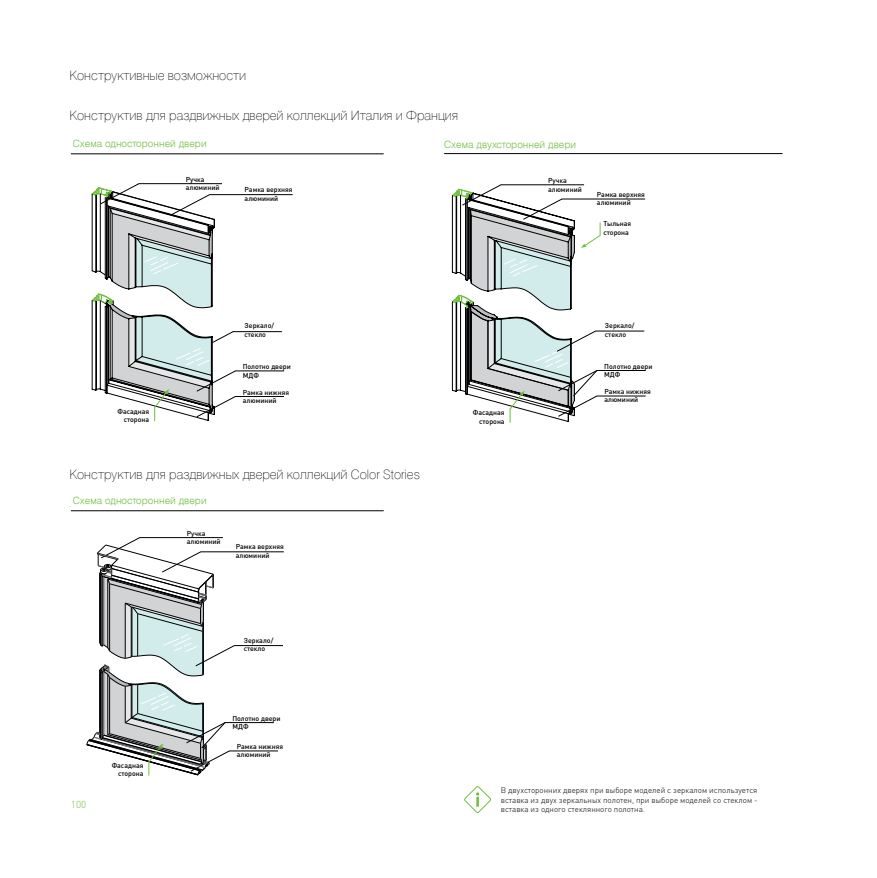
<style>
.page{position:relative;width:877px;height:878px;background:#fff}
.page>*{position:absolute;margin:0;border:0;box-sizing:border-box;transform-origin:0 0}
.t1{font:100 13px "Helios";color:#000}
.t2{font:300 10px "Helios";color:#72bf44}
.t3{font:300 10px "DIN Cyr";color:#72bf44}
.t4{font:300 8px/9.6px "DIN Cyr";color:#000;text-align:justify}
.t5{font:500 7px/8.4px "DIN Cyr";color:#000}
</style>
<div class="page">
<hr style="left:71px;top:154px;width:313px;height:1px;background:#000">
<hr style="left:71px;top:510px;width:313px;height:1px;background:#000">
<hr style="left:444px;top:153px;width:338px;height:1px;background:#000">
<hr style="left:595px;top:331px;width:49px;height:1px;background:#000">
<hr style="left:596px;top:370px;width:49px;height:1px;background:#000">
<hr style="left:596px;top:396px;width:49px;height:1px;background:#000">
<hr style="left:229px;top:751px;width:49px;height:1px;background:#000">
<hr style="left:233px;top:331px;width:49px;height:1px;background:#000">
<hr style="left:209px;top:194px;width:84px;height:1px;background:#000">
<hr style="left:561px;top:199px;width:84px;height:1px;background:#000">
<hr style="left:200px;top:551px;width:84px;height:1px;background:#000">
<hr style="left:235px;top:396px;width:49px;height:1px;background:#000">
<svg style="left:92px;top:183px;width:144px;height:238px"></svg>
<hr style="left:235px;top:371px;width:49px;height:1px;background:#000">
<svg style="left:452px;top:184px;width:149px;height:239px"></svg>
<hr style="left:234px;top:645px;width:49px;height:1px;background:#000">
<hr style="left:225px;top:722px;width:49px;height:1px;background:#000">
<svg style="left:86px;top:537px;width:149px;height:238px"></svg>
<svg style="left:464px;top:786px;width:28px;height:27px"></svg>
<h1 class="t1" style="left:70px;top:68px;width:178px">Конструктивные возможности</h1>
<h1 class="t1" style="left:70px;top:107px;width:390px">Конструктив для раздвижных дверей коллекций Италия и Франция</h1>
<h2 class="t2" style="left:73px;top:138px;width:135px">Схема односторонней двери</h2>
<p class="t5" style="left:186px;top:175px;width:35px">Ручка алюминий</p>
<h2 class="t2" style="left:444px;top:138px;width:133px">Схема двухсторонней двери</h2>
<p class="t5" style="left:548px;top:176px;width:35px">Ручка алюминий</p>
<p class="t5" style="left:245px;top:185px;width:50px">Рамка верхняя алюминий</p>
<p class="t5" style="left:597px;top:190px;width:50px">Рамка верхняя алюминий</p>
<p class="t5" style="left:603px;top:220px;width:29px">Тыльная сторона</p>
<p class="t5" style="left:117px;top:407px;width:33px;text-align:right">Фасадная сторона</p>
<p class="t5" style="left:245px;top:322px;width:31px">Зеркало/ стекло</p>
<p class="t5" style="left:243px;top:362px;width:50px">Полотно двери<br>МДФ</p>
<p class="t5" style="left:243px;top:388px;width:48px">Рамка нижняя алюминий</p>
<p class="t5" style="left:473px;top:408px;width:33px;text-align:right">Фасадная сторона</p>
<p class="t5" style="left:605px;top:322px;width:31px">Зеркало/ стекло</p>
<p class="t5" style="left:604px;top:362px;width:50px">Полотно двери<br>МДФ</p>
<p class="t5" style="left:604px;top:387px;width:48px">Рамка нижняя алюминий</p>
<h1 class="t1" style="left:70px;top:467px;width:352px">Конструктив для раздвижных дверей коллекций Color Stories</h1>
<h2 class="t2" style="left:73px;top:495px;width:135px">Схема односторонней двери</h2>
<p class="t5" style="left:187px;top:529px;width:35px">Ручка алюминий</p>
<p class="t5" style="left:236px;top:542px;width:50px">Рамка верхняя алюминий</p>
<h2 class="t3" style="left:71px;top:798px;width:17px">100</h2>
<p class="t5" style="left:112px;top:761px;width:33px;text-align:right">Фасадная сторона</p>
<p class="t5" style="left:244px;top:636px;width:31px">Зеркало/ стекло</p>
<p class="t5" style="left:232px;top:714px;width:50px">Полотно двери<br>МДФ</p>
<p class="t5" style="left:237px;top:742px;width:48px">Рамка нижняя алюминий</p>
<p class="t4" style="left:501px;top:785px;width:258px">В двухсторонних дверях при выборе моделей с зеркалом используется вставка из двух зеркальных полотен, при выборе моделей со стеклом - вставка из одного стеклянного полотна.</p>
</div>
